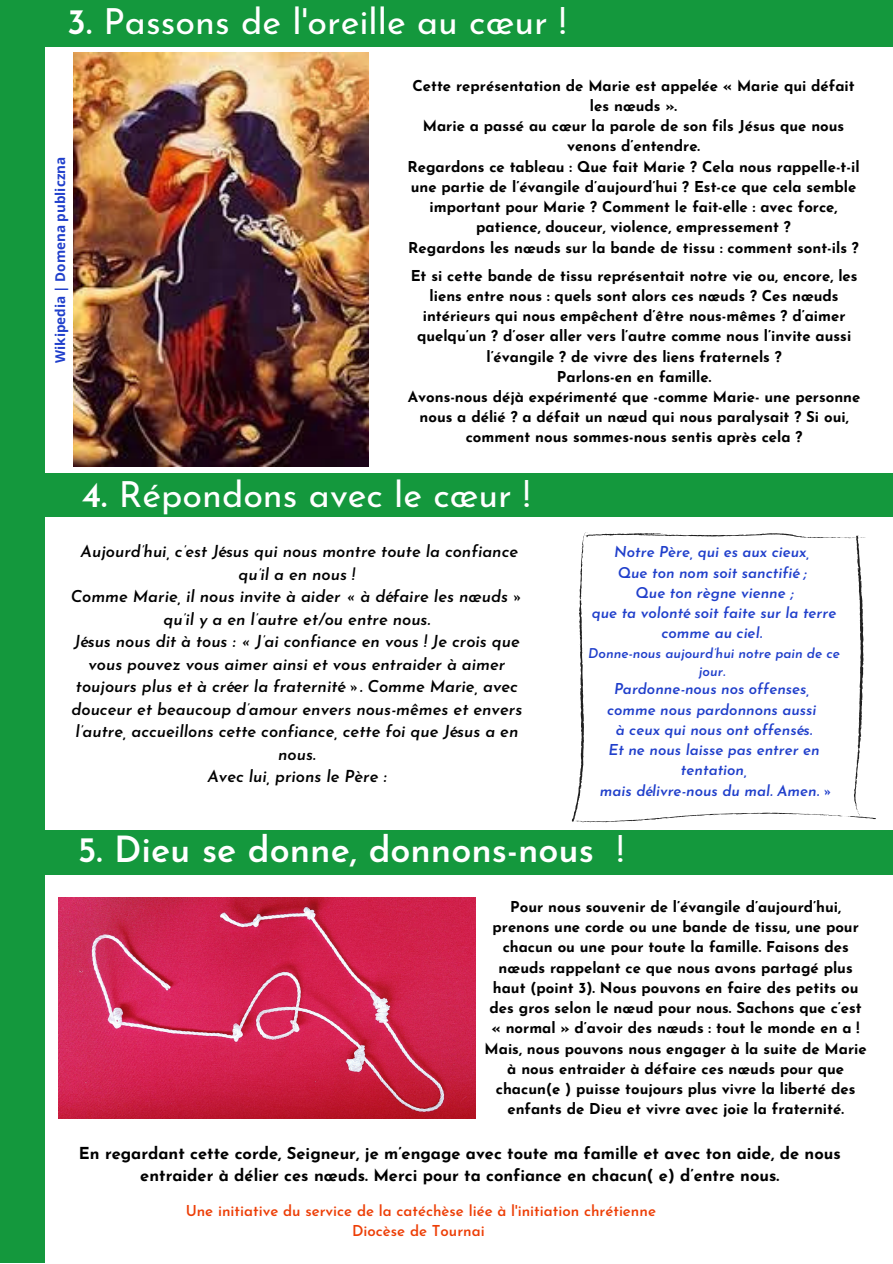
<style>
.page{position:relative;width:893px;height:1264px;background:#fff}
.page>*{position:absolute;margin:0;border:0;box-sizing:border-box;transform-origin:0 0}
.t1{font:36px "Josefin Sans";color:#fff}
.t2{font:600 36px "Josefin Sans";color:#fff}
.t3{font:italic 600 16.5px/22.5px "Josefin Sans";color:#000;text-align:center}
.t4{font:700 16.5px/22.5px "Josefin Sans";color:#000;text-align:center}
.t5{font:700 15px/20.2px "Josefin Sans";color:#000;text-align:center}
.t6{font:italic 600 15px/20.2px "Josefin Sans";color:#203fcb;text-align:center}
.t7{font:600 15px "Josefin Sans";color:#ed3e06}
.t8{font:italic 600 13.5px/18px "Josefin Sans";color:#203fcb;text-align:center}
.t9{font:700 13.5px "Open Sans";color:#203fcb}
.s1{font-weight:600}
.s2{font-weight:400}
</style>
<div class="page">
<div style="left:0;top:0;width:44px;height:1262px;background:#14983d"></div>
<div style="left:32px;top:473px;width:860px;height:44px;background:#14983d"></div>
<div style="left:32px;top:830px;width:860px;height:44px;background:#14983d"></div>
<div style="left:21px;top:0;width:871px;height:46px;background:#14983d"></div>
<img style="left:59px;top:898px;width:417px;height:220px">
<svg style="left:571px;top:532px;width:305px;height:290px"></svg>
<img style="left:74px;top:52px;width:294px;height:414px">
<p class="t1" style="left:67px;top:7px;width:500px"><span class="s1">3.</span> Passons de l'oreille au cœur !</p>
<p class="t9" style="left:51px;top:363px;width:207px;rotate:-90deg">Wikipedia | Domena publiczna</p>
<p class="t5" style="left:412px;top:77px;width:444px">Cette représentation de Marie est appelée « Marie qui défait les nœuds ».</p>
<p class="t5" style="left:423px;top:117px;width:423px">Marie a passé au cœur la parole de son fils Jésus que nous venons d’entendre.</p>
<p class="t5" style="left:407px;top:158px;width:453px">Regardons ce tableau : Que fait Marie ? Cela nous rappelle-t-il une partie de l’évangile d’aujourd’hui ? Est-ce que cela semble important pour Marie ? Comment le fait-elle : avec force, patience, douceur, violence, empressement ?</p>
<p class="t5" style="left:408px;top:239px;width:452px">Regardons les nœuds sur la bande de tissu : comment sont-ils ?</p>
<p class="t5" style="left:410px;top:267px;width:448px">Et si cette bande de tissu représentait notre vie ou, encore, les liens entre nous : quels sont alors ces nœuds ? Ces nœuds intérieurs qui nous empêchent d’être nous-mêmes ? d’aimer quelqu’un ? d’oser aller vers l’autre comme nous l’invite aussi l’évangile ? de vivre des liens fraternels ?</p>
<p class="t5" style="left:557px;top:368px;width:156px">Parlons-en en famille.</p>
<p class="t5" style="left:408px;top:388px;width:454px">Avons-nous déjà expérimenté que -comme Marie- une personne nous a délié ? a défait un nœud qui nous paralysait ? Si oui, comment nous sommes-nous sentis après cela ?</p>
<p class="t1" style="left:82px;top:480px;width:450px"><span class="s1">4.</span> Répondons avec le cœur !</p>
<p class="t3" style="left:81px;top:541px;width:439px">Aujourd’hui, c’est Jésus qui nous montre toute la confiance qu’il a en nous !</p>
<p class="t3" style="left:71px;top:586px;width:454px">Comme Marie, il nous invite à aider « à défaire les nœuds » qu’il y a en l’autre et/ou entre nous.</p>
<p class="t3" style="left:71px;top:631px;width:452px">Jésus nous dit à tous : « J’ai confiance en vous ! Je crois que vous pouvez vous aimer ainsi et vous entraider à aimer toujours plus et à créer la fraternité ». Comme Marie, avec douceur et beaucoup d’amour envers nous-mêmes et envers l’autre, accueillons cette confiance, cette foi que Jésus a en nous.</p>
<p class="t3" style="left:207px;top:766px;width:180px">Avec lui, prions le Père :</p>
<p class="t6" style="left:614px;top:543px;width:196px">Notre Père, qui es aux cieux,</p>
<p class="t6" style="left:617px;top:563px;width:191px">Que ton nom soit sanctifié ;</p>
<p class="t6" style="left:634px;top:584px;width:160px">Que ton règne vienne ;</p>
<p class="t6" style="left:591px;top:604px;width:246px">que ta volonté soit faite sur la terre</p>
<p class="t6" style="left:661px;top:624px;width:102px">comme au ciel.</p>
<p class="t8" style="left:588px;top:646px;width:253px">Donne-nous aujourd’hui notre pain de ce jour.</p>
<p class="t6" style="left:614px;top:680px;width:197px">Pardonne-nous nos offenses,</p>
<p class="t6" style="left:607px;top:700px;width:211px">comme nous pardonnons aussi</p>
<p class="t6" style="left:615px;top:721px;width:198px">à ceux qui nous ont offensés.</p>
<p class="t6" style="left:608px;top:741px;width:213px">Et ne nous laisse pas entrer en tentation,</p>
<p class="t6" style="left:600px;top:781px;width:234px">mais délivre-nous du mal. Amen. »</p>
<p class="t2" style="left:78px;top:835px;width:548px">5. Dieu se donne, donnons-nous <span class="s2">!</span></p>
<p class="t5" style="left:484px;top:898px;width:383px">Pour nous souvenir de l’évangile d’aujourd’hui, prenons une corde ou une bande de tissu, une pour chacun ou une pour toute la famille. Faisons des nœuds rappelant ce que nous avons partagé plus haut (point 3). Nous pouvons en faire des petits ou des gros selon le nœud pour nous. Sachons que c’est « normal » d’avoir des nœuds : tout le monde en a !<br>Mais, nous pouvons nous engager à la suite de Marie à nous entraider à défaire ces nœuds pour que chacun(e ) puisse toujours plus vivre la liberté des enfants de Dieu et vivre avec joie la fraternité.</p>
<p class="t4" style="left:79px;top:1143px;width:763px">En regardant cette corde, Seigneur, je m’engage avec toute ma famille et avec ton aide, de nous entraider à délier ces nœuds. Merci pour ta confiance en chacun( e) d’entre nous.</p>
<p class="t7" style="left:186px;top:1204px;width:472px">Une initiative du service de la catéchèse liée à l'initiation chrétienne</p>
<p class="t7" style="left:352px;top:1224px;width:134px">Diocèse de Tournai</p>
</div>
